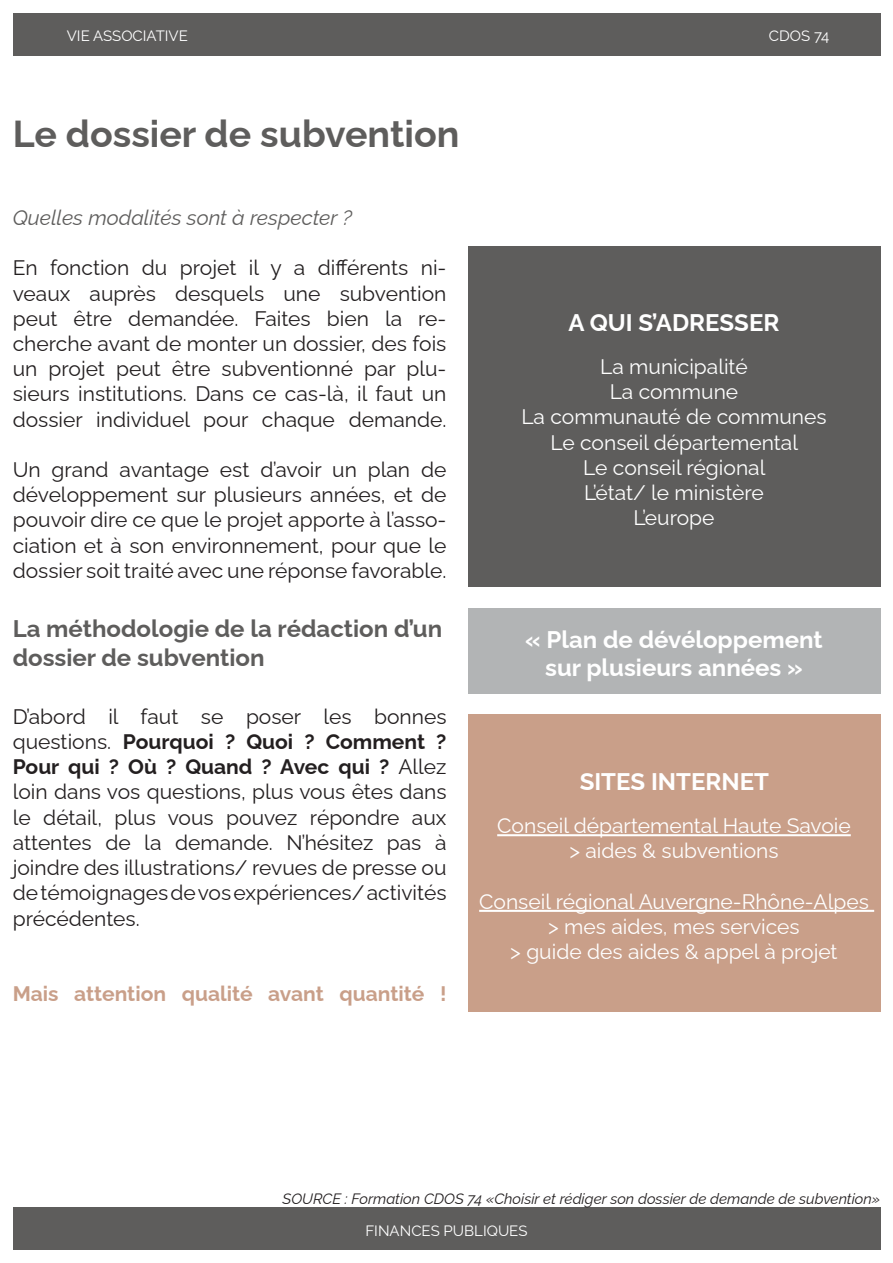
<style>
.page{position:relative;width:893px;height:1263px;background:#fff}
.page>*{position:absolute;margin:0;border:0;box-sizing:border-box;transform-origin:0 0}
.t1{font:100 37.5px "Raleway";color:#5e5d5c}
.t2{font:100 24px "Raleway";color:#fff}
.t3{font:100 24px "Raleway";color:#5e5d5c}
.t4{font:100 21px/25.2px "Raleway";color:#231f20;text-align:justify}
.t5{font:100 21px "Raleway";color:#fff}
.t6{font:100 21px "Raleway";color:#c99f89}
.t7{font:italic 100 21px "Raleway";color:#5e5d5c}
.t8{font:italic 100 15px "Raleway";color:#231f20}
.t9{font:100 15px "Raleway";color:#fff}
</style>
<div class="page">
<div style="left:13px;top:13px;width:867px;height:42px;background:#5e5d5c"></div>
<div style="left:13px;top:1208px;width:867px;height:42px;background:#5e5d5c"></div>
<div style="left:468px;top:247px;width:412px;height:340px;background:#5e5d5c"></div>
<div style="left:468px;top:608px;width:412px;height:85px;background:#b2b4b5"></div>
<div style="left:468px;top:714px;width:412px;height:298px;background:#c99f89"></div>
<hr style="left:497px;top:834px;width:354px;height:2px;background:#fff">
<hr style="left:479px;top:910px;width:395px;height:2px;background:#fff">
<p class="t9" style="left:67px;top:24px;width:123px">VIE ASSOCIATIVE</p>
<p class="t9" style="left:769px;top:24px;width:62px">CDOS 74</p>
<p class="t1" style="left:13px;top:104px;width:448px">Le dossier de subvention</p>
<p class="t7" style="left:13px;top:200px;width:341px">Quelles modalités sont à respecter ?</p>
<p class="t4" style="left:13px;top:253px;width:435px">En fonction du projet il y a différents ni&shy;veaux auprès desquels une subvention peut être demandée. Faites bien la re&shy;cherche avant de monter un dossier, des fois un projet peut être subventionné par plu&shy;sieurs institutions. Dans ce cas-là, il faut un dossier individuel pour chaque demande.</p>
<p class="t4" style="left:13px;top:455px;width:435px">Un grand avantage est d’avoir un plan de développement sur plusieurs années, et de pouvoir dire ce que le projet apporte à l’asso&shy;ciation et à son environnement, pour que le dossier soit traité avec une réponse favorable.</p>
<p class="t3" style="left:13px;top:609px;width:431px">La méthodologie de la rédaction d’un</p>
<p class="t3" style="left:13px;top:638px;width:253px">dossier de subvention</p>
<p class="t4" style="left:13px;top:701px;width:435px">D’abord il faut se poser les bonnes</p>
<p class="t4" style="left:13px;top:727px;width:435px">questions. Pourquoi ? Quoi ? Comment ?<br>Pour qui ? Où ? Quand ? Avec qui ? Allez loin dans vos questions, plus vous êtes dans le détail, plus vous pouvez répondre aux</p>
<p class="t4" style="left:13px;top:827px;width:435px">attentes de la demande. N’hésitez pas à joindre des illustrations/ revues de presse ou de témoignages de vos expériences/ activités</p>
<p class="t4" style="left:13px;top:903px;width:128px">précédentes.</p>
<p class="t6" style="left:13px;top:977px;width:435px">Mais attention qualité avant quantité !</p>
<p class="t2" style="left:569px;top:303px;width:212px">A QUI S’ADRESSER</p>
<p class="t5" style="left:600px;top:350px;width:149px">La municipalité</p>
<p class="t5" style="left:610px;top:375px;width:130px">La commune</p>
<p class="t5" style="left:521px;top:400px;width:307px">La communauté de communes</p>
<p class="t5" style="left:550px;top:425px;width:249px">Le conseil départemental</p>
<p class="t5" style="left:583px;top:451px;width:184px">Le conseil régional</p>
<p class="t5" style="left:584px;top:476px;width:181px">L’état/ le ministère</p>
<p class="t5" style="left:633px;top:501px;width:82px">L’europe</p>
<p class="t2" style="left:525px;top:620px;width:299px">« Plan de dévéloppement</p>
<p class="t2" style="left:545px;top:649px;width:259px">sur plusieurs années »</p>
<p class="t2" style="left:580px;top:762px;width:191px">SITES INTERNET</p>
<p class="t5" style="left:497px;top:809px;width:355px">Conseil départemental Haute Savoie</p>
<p class="t5" style="left:569px;top:834px;width:211px">&gt; aides &amp; subventions</p>
<p class="t5" style="left:479px;top:884px;width:391px">Conseil régional Auvergne-Rhône-Alpes</p>
<p class="t5" style="left:548px;top:910px;width:253px">&gt; mes aides, mes services</p>
<p class="t5" style="left:510px;top:935px;width:329px">&gt; guide des aides &amp; appel à projet</p>
<p class="t8" style="left:283px;top:1187px;width:599px">SOURCE : Formation CDOS 74 «Choisir et rédiger son dossier de demande de subvention»</p>
<p class="t9" style="left:365px;top:1219px;width:163px">FINANCES PUBLIQUES</p>
</div>
